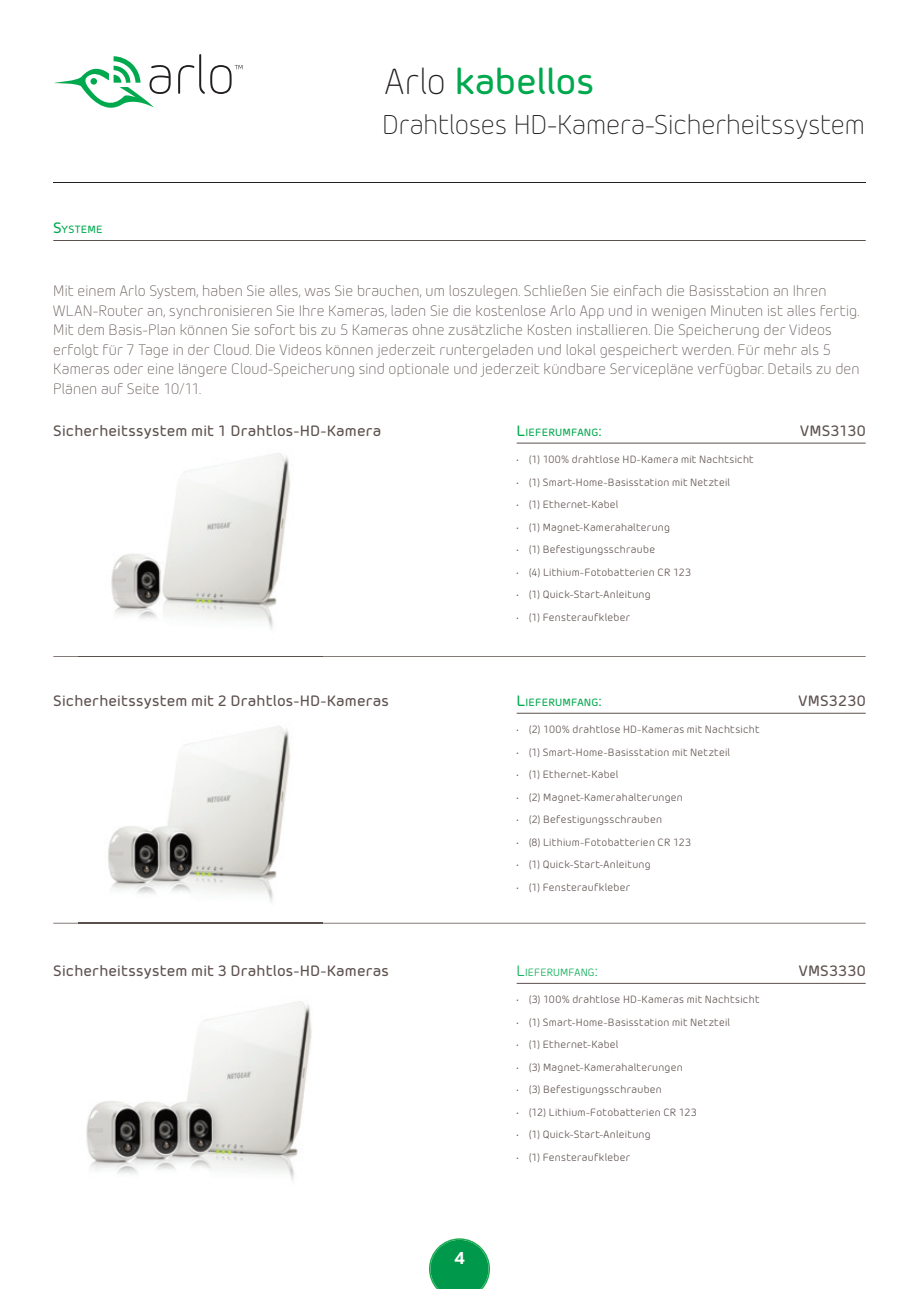
<style>
.page{position:relative;width:919px;height:1289px;background:#fff}
.page>*{position:absolute;margin:0;border:0;box-sizing:border-box;transform-origin:0 0}
.t1{font:500 36px "Morebi Rounded";letter-spacing:-.005em;color:#00a94d}
.t2{font:300 27px "Morebi Rounded";color:#231f20}
.t3{font:700 18px "Foundry Sterling";color:#fff}
.t4{font:300 15px/19.5px "Morebi Rounded";letter-spacing:.01em;color:#5d514e}
.t5{font:500 15px "Morebi Rounded";letter-spacing:.01em;color:#5d514e}
.t6{font:10.5px "Morebi Rounded";letter-spacing:.025em;color:#5d514e}
.t7{font:500 10.5px "Morebi Rounded";letter-spacing:.01em;color:#00a94d}
.t8{font:10.5px "Morebi Rounded";letter-spacing:.01em;color:#00a94d}
.s1{font-size:15px}
.s2{font-weight:300;color:#231f20}
</style>
<div class="page">
<hr style="left:54px;top:182px;width:811px;height:1px;background:#231f20">
<svg style="left:54px;top:56px;width:117px;height:52px"></svg>
<svg style="left:178px;top:54px;width:64px;height:40px"></svg>
<svg style="left:429px;top:1238px;width:61px;height:50px;background:#2dab6b"></svg>
<img style="left:111px;top:453px;width:179px;height:176px">
<hr style="left:516px;top:443px;width:349px;height:1px;background:#5d514e">
<hr style="left:53px;top:240px;width:812px;height:1px;background:#5d514e">
<hr style="left:323px;top:656px;width:542px;height:1px;background:#5d514e">
<svg style="left:53px;top:656px;width:25px;height:1px"></svg>
<img style="left:78px;top:656px;width:245px;height:1px">
<img style="left:78px;top:726px;width:245px;height:198px">
<hr style="left:516px;top:713px;width:349px;height:1px;background:#5d514e">
<img style="left:86px;top:1001px;width:226px;height:180px">
<hr style="left:516px;top:983px;width:349px;height:1px;background:#5d514e">
<hr style="left:323px;top:922px;width:542px;height:1px;background:#5d514e">
<svg style="left:53px;top:922px;width:25px;height:1px"></svg>
<img style="left:78px;top:922px;width:245px;height:1px">
<p class="t7" style="left:53px;top:222px;width:51px"><span class="s1">S</span>YSTEME</p>
<h1 class="t1" style="left:385px;top:55px;width:211px"><span class="s2">Arlo</span> kabellos</h1>
<h2 class="t2" style="left:382px;top:107px;width:484px">Drahtloses HD-Kamera-Sicherheitssystem</h2>
<p class="t4" style="left:53px;top:281px;width:807px">Mit einem Arlo System, haben Sie alles, was Sie brauchen, um loszulegen. Schließen Sie einfach die Basisstation an Ihren WLAN-Router an, synchronisieren Sie Ihre Kameras, laden Sie die kostenlose Arlo App und in wenigen Minuten ist alles fertig.<br>Mit dem Basis-Plan können Sie sofort bis zu 5 Kameras ohne zusätzliche Kosten installieren. Die Speicherung der Videos erfolgt für 7 Tage in der Cloud. Die Videos können jederzeit runtergeladen und lokal gespeichert werden. Für mehr als 5<br>Kameras oder eine längere Cloud-Speicherung sind optionale und jederzeit kündbare Servicepläne verfügbar. Details zu den Plänen auf Seite 10/11.</p>
<h3 class="t5" style="left:53px;top:420px;width:329px">Sicherheitssystem mit 1 Drahtlos-HD-Kamera</h3>
<h3 class="t5" style="left:800px;top:420px;width:67px">VMS3130</h3>
<p class="t7" style="left:516px;top:424px;width:86px"><span class="s1">L</span>IEFERUMFANG<span class="s1">:</span></p>
<p class="t6" style="left:516px;top:452px;width:239px">• (1) 100% drahtlose HD-Kamera mit Nachtsicht</p>
<p class="t6" style="left:516px;top:474px;width:215px">• (1) Smart-Home-Basisstation mit Netzteil</p>
<p class="t6" style="left:516px;top:497px;width:103px">• (1) Ethernet-Kabel</p>
<p class="t6" style="left:516px;top:519px;width:155px">• (1) Magnet-Kamerahalterung</p>
<p class="t6" style="left:516px;top:542px;width:140px">• (1) Befestigungsschraube</p>
<p class="t6" style="left:516px;top:564px;width:176px">• (4) Lithium-Fotobatterien CR 123</p>
<p class="t6" style="left:516px;top:587px;width:135px">• (1) Quick-Start-Anleitung</p>
<p class="t6" style="left:516px;top:609px;width:115px">• (1) Fensteraufkleber</p>
<h3 class="t5" style="left:53px;top:690px;width:337px">Sicherheitssystem mit 2 Drahtlos-HD-Kameras</h3>
<h3 class="t5" style="left:798px;top:690px;width:69px">VMS3230</h3>
<p class="t7" style="left:516px;top:694px;width:86px"><span class="s1">L</span>IEFERUMFANG<span class="s1">:</span></p>
<p class="t6" style="left:516px;top:722px;width:244px">• (2) 100% drahtlose HD-Kameras mit Nachtsicht</p>
<p class="t6" style="left:516px;top:744px;width:215px">• (1) Smart-Home-Basisstation mit Netzteil</p>
<p class="t6" style="left:516px;top:767px;width:103px">• (1) Ethernet-Kabel</p>
<p class="t6" style="left:516px;top:789px;width:168px">• (2) Magnet-Kamerahalterungen</p>
<p class="t6" style="left:516px;top:812px;width:147px">• (2) Befestigungsschrauben</p>
<p class="t6" style="left:516px;top:834px;width:176px">• (8) Lithium-Fotobatterien CR 123</p>
<p class="t6" style="left:516px;top:857px;width:135px">• (1) Quick-Start-Anleitung</p>
<p class="t6" style="left:516px;top:879px;width:115px">• (1) Fensteraufkleber</p>
<h3 class="t5" style="left:53px;top:960px;width:337px">Sicherheitssystem mit 3 Drahtlos-HD-Kameras</h3>
<h3 class="t5" style="left:798px;top:960px;width:68px">VMS3330</h3>
<p class="t8" style="left:516px;top:965px;width:82px"><span class="s1">L</span>IEFERUMFANG<span class="s1">:</span></p>
<p class="t6" style="left:516px;top:992px;width:244px">• (3) 100% drahtlose HD-Kameras mit Nachtsicht</p>
<p class="t6" style="left:516px;top:1014px;width:215px">• (1) Smart-Home-Basisstation mit Netzteil</p>
<p class="t6" style="left:516px;top:1037px;width:103px">• (1) Ethernet-Kabel</p>
<p class="t6" style="left:516px;top:1059px;width:167px">• (3) Magnet-Kamerahalterungen</p>
<p class="t6" style="left:516px;top:1082px;width:147px">• (3) Befestigungsschrauben</p>
<p class="t6" style="left:516px;top:1104px;width:182px">• (12) Lithium-Fotobatterien CR 123</p>
<p class="t6" style="left:516px;top:1127px;width:135px">• (1) Quick-Start-Anleitung</p>
<p class="t6" style="left:516px;top:1149px;width:115px">• (1) Fensteraufkleber</p>
<h3 class="t3" style="left:453px;top:1247px;width:13px">4</h3>
</div>
